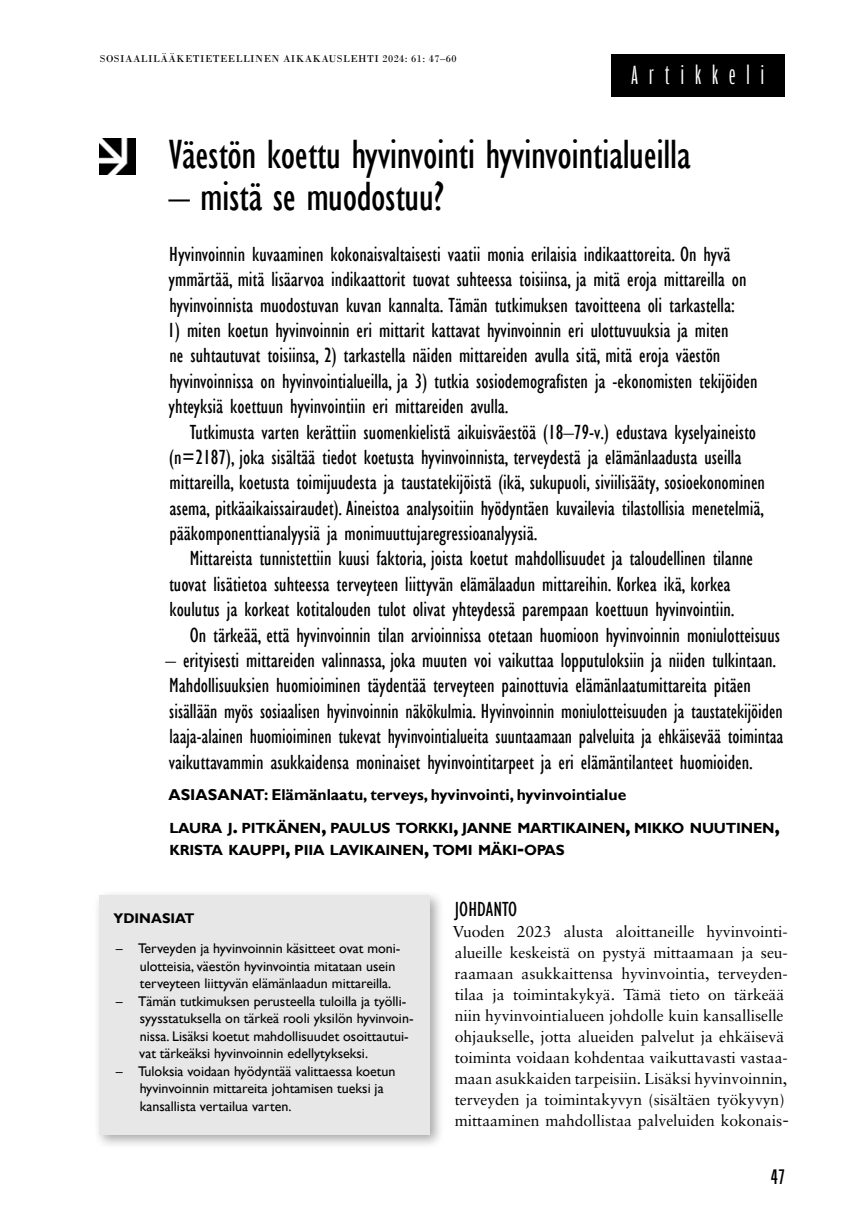
<style>
.page{position:relative;width:859px;height:1226px;background:#fff}
.page>*{position:absolute;margin:0;border:0;box-sizing:border-box;transform-origin:0 0}
.t1{font:condensed 42px "Gill Sans";letter-spacing:-.01em;color:#000}
.t2{font:28px "Amplitude Extra Comp";letter-spacing:.395em;color:#fff}
.t3{font:condensed 21px/25.4px "Gill Sans";color:#000}
.t4{font:19.25px "Abolition";color:#000}
.t5{font:15.75px/21px "Sabon LT Pro";letter-spacing:-.005em;color:#000}
.t6{font:700 15.75px "Gill Sans";color:#000}
.t7{font:700 14.7px/22.8px "Gill Sans";letter-spacing:-.015em;color:#000}
.t8{font:14px/17.5px "Gill Sans";color:#000}
.t9{font:700 14px "Gill Sans";color:#000}
.t10{font:10.5px "Bodoni";letter-spacing:.045em;color:#000}
.s1{font-size:21px}
.s2{font-family:"Sabon LT Pro"}
.s3{font-size:19.25px}
</style>
<div class="page">
<img style="left:99px;top:139px;width:36px;height:35px">
<div style="left:610px;top:55px;width:174px;height:42px;background:#000"></div>
<div style="left:93px;top:889px;width:352px;height:260px;background:#000;opacity:.35"></div>
<div style="left:99px;top:895px;width:330px;height:239px;background:#e7e7e7"></div>
<p class="t10" style="left:100px;top:52px;width:358px">SOSIAALILÄÄKETIETEELLINEN AIKAKAUSLEHTI 2024: 61: 47–60</p>
<h2 class="t2" style="left:630px;top:61px;width:134px">Artikkeli</h2>
<h1 class="t1" style="left:169px;top:129px;width:523px">Väestön koettu hyvinvointi hyvinvointialueilla</h1>
<h1 class="t1" style="left:169px;top:171px;width:276px">– mistä se muodostuu?</h1>
<p class="t3" style="left:168px;top:241px;width:579px">Hyvinvoinnin kuvaaminen kokonaisvaltaisesti vaatii monia erilaisia indikaattoreita. On hyvä ymmärtää, mitä lisäarvoa indikaattorit tuovat suhteessa toisiinsa, ja mitä eroja mittareilla on hyvinvoinnista muodostuvan kuvan kannalta. Tämän tutkimuksen tavoitteena oli tarkastella:</p>
<p class="t3" style="left:167px;top:317px;width:591px">1) miten koetun hyvinvoinnin eri mittarit kattavat hyvinvoinnin eri ulottuvuuksia ja miten<br>ne suhtautuvat toisiinsa, 2) tarkastella näiden mittareiden avulla sitä, mitä eroja väestön hyvinvoinnissa on hyvinvointialueilla, ja 3) tutkia sosiodemografisten ja -ekonomisten tekijöiden yhteyksiä koettuun hyvinvointiin eri mittareiden avulla.</p>
<p class="t3" style="left:169px;top:419px;width:597px;text-indent:21px">Tutkimusta varten kerättiin suomenkielistä aikuisväestöä (18–79-v.) edustava kyselyaineisto (n=2187), joka sisältää tiedot koetusta hyvinvoinnista, terveydestä ja elämänlaadusta useilla mittareilla, koetusta toimijuudesta ja taustatekijöistä (ikä, sukupuoli, siviilisääty, sosioekonominen asema, pitkäaikaissairaudet). Aineistoa analysoitiin hyödyntäen kuvailevia tilastollisia menetelmiä, pääkomponenttianalyysiä ja monimuuttujaregressioanalyysiä.</p>
<p class="t3" style="left:190px;top:546px;width:564px">Mittareista tunnistettiin kuusi faktoria, joista koetut mahdollisuudet ja taloudellinen tilanne</p>
<p class="t3" style="left:169px;top:571px;width:562px">tuovat lisätietoa suhteessa terveyteen liittyvän elämälaadun mittareihin. Korkea ikä, korkea</p>
<p class="t3" style="left:169px;top:596px;width:566px">koulutus ja korkeat kotitalouden tulot olivat yhteydessä parempaan koettuun hyvinvointiin.</p>
<p class="t3" style="left:190px;top:622px;width:591px">On tärkeää, että hyvinvoinnin tilan arvioinnissa otetaan huomioon hyvinvoinnin moniulotteisuus</p>
<p class="t3" style="left:165px;top:647px;width:619px">– erityisesti mittareiden valinnassa, joka muuten voi vaikuttaa lopputuloksiin ja niiden tulkintaan.<br>Mahdollisuuksien huomioiminen täydentää terveyteen painottuvia elämänlaatumittareita pitäen sisällään myös sosiaalisen hyvinvoinnin näkökulmia. Hyvinvoinnin moniulotteisuuden ja taustatekijöiden laaja-alainen huomioiminen tukevat hyvinvointialueita suuntaamaan palveluita ja ehkäisevää toimintaa vaikuttavammin asukkaidensa moninaiset hyvinvointitarpeet ja eri elämäntilanteet huomioiden.</p>
<p class="t6" style="left:168px;top:785px;width:459px">ASIASANAT: Elämänlaatu, terveys, hyvinvointi, hyvinvointialue</p>
<p class="t7" style="left:169px;top:816px;width:612px">LAURA J<span class="s1">.</span> PITKÄNEN<span class="s1">,</span> PAULUS TORKKI<span class="s1">,</span> JANNE MARTIKAINEN<span class="s1">,</span> MIKKO NUUTINEN<span class="s1">,<br></span>KRISTA KAUPPI<span class="s1">,</span> PIIA LAVIKAINEN<span class="s1">,</span> TOMI MÄKI<span class="s1">-</span>OPAS</p>
<p class="t9" style="left:113px;top:910px;width:82px">YDINASIAT</p>
<p class="t8" style="left:140px;top:940px;width:262px;text-indent:-24px"><span class="s2">–</span> Terveyden ja hyvinvoinnin käsitteet ovat moni&shy;ulotteisia, väestön hyvinvointia mitataan usein terveyteen liittyvän elämänlaadun mittareilla.</p>
<p class="t8" style="left:139px;top:992px;width:276px;text-indent:-24px"><span class="s2">–</span> Tämän tutkimuksen perusteella tuloilla ja työlli&shy;syysstatuksella on tärkeä rooli yksilön hyvinvoin&shy;nissa. Lisäksi koetut mahdollisuudet osoittautui&shy;vat tärkeäksi hyvinvoinnin edellytykseksi.</p>
<p class="t8" style="left:140px;top:1062px;width:257px;text-indent:-24px"><span class="s2">–</span> Tuloksia voidaan hyödyntää valittaessa koetun hyvinvoinnin mittareita johtamisen tueksi ja kansallista vertailua varten.</p>
<p class="t3" style="left:454px;top:896px;width:64px">JOHDANTO</p>
<p class="t5" style="left:452px;top:920px;width:337px">Vuoden 2023 alusta aloittaneille hyvinvointi&shy;alueille keskeistä on pystyä mittaamaan ja seu&shy;raamaan asukkaittensa hyvinvointia, terveyden&shy;tilaa ja toimintakykyä. Tämä tieto on tärkeää niin hyvinvointialueen johdolle kuin kansalliselle ohjaukselle, jotta alueiden palvelut ja ehkäisevä toiminta voidaan kohdentaa vaikuttavasti vastaa&shy;maan asukkaiden tarpeisiin. Lisäksi hyvinvoinnin, terveyden ja toimintakyvyn (sisältäen työkyvyn) mittaaminen mahdollistaa palveluiden kokonais<span class="s3">-</span></p>
<p class="t4" style="left:770px;top:1165px;width:15px">47</p>
</div>
